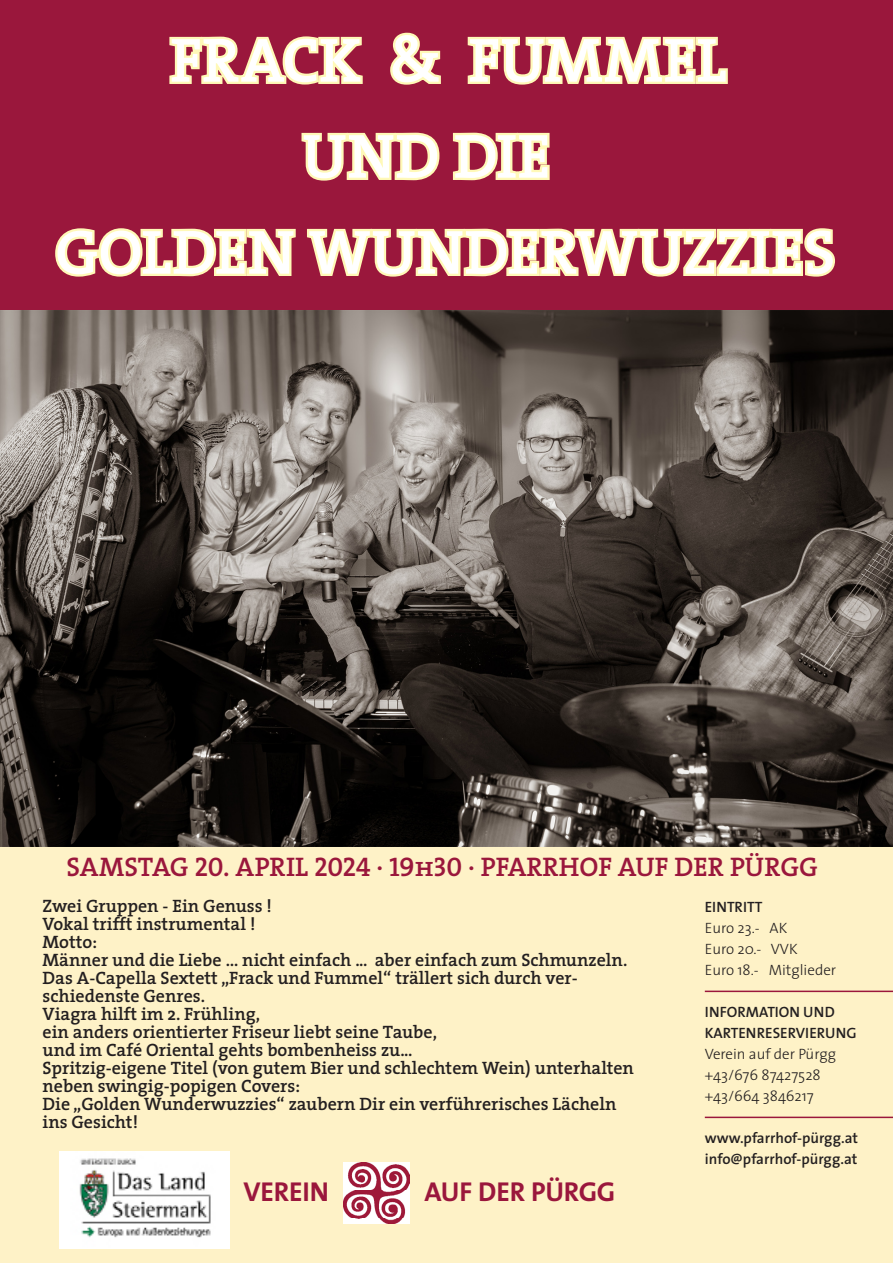
<style>
.page{position:relative;width:893px;height:1263px;background:#fff}
.page>*{position:absolute;margin:0;border:0;box-sizing:border-box;transform-origin:0 0}
.t1{font:600 63px "The Serif";letter-spacing:.005em;color:#fff}
.t2{font:27.45px "The Sans Bold Caps";letter-spacing:-.005em;color:#9a173c}
.t3{font:27px "The Serif Semi Bold Caps";letter-spacing:-.01em;color:#9a173c}
.t4{font:600 18px "The Serif";color:#231f20}
.t5{font:300 15px "The Sans";color:#231f20}
.t6{font:600 15px "The Sans";color:#231f20}
.s1{font-family:"The Serif";font-weight:600}
</style>
<div class="page">
<div style="left:0;top:0;width:893px;height:421px;background:#9a173c"></div>
<div style="left:0;top:842px;width:893px;height:421px;background:#fef2c7"></div>
<svg style="left:169px;top:36px;width:194px;height:49px"></svg>
<svg style="left:390px;top:32px;width:51px;height:53px"></svg>
<svg style="left:467px;top:36px;width:261px;height:49px"></svg>
<svg style="left:53px;top:132px;width:784px;height:179px"></svg>
<hr style="left:705px;top:990px;width:188px;height:2px;background:#9a173c">
<hr style="left:705px;top:1116px;width:188px;height:2px;background:#9a173c">
<img style="left:343px;top:1162px;width:67px;height:61px">
<img style="left:59px;top:1151px;width:170px;height:97px">
<img style="left:0;top:311px;width:893px;height:535px">
<p class="t1" style="left:170px;top:8px;width:412px">Frack &amp; Fummel</p>
<p class="t1" style="left:302px;top:104px;width:233px">und die</p>
<p class="t1" style="left:55px;top:200px;width:81px">Golde</p>
<p class="t1" style="left:247px;top:200px;width:555px">n Wunderwuzzies</p>
<p class="t3" style="left:66px;top:844px;width:753px">SAMSTAG 20. APRIL 2024 · 19H30 · <span class="s1">Pfarrhof auf der PürgG</span></p>
<p class="t4" style="left:43px;top:891px;width:231px">Zwei Gruppen - Ein Genuss !</p>
<p class="t4" style="left:43px;top:909px;width:215px">Vokal trifft instrumental !</p>
<p class="t4" style="left:43px;top:927px;width:56px">Motto:</p>
<p class="t4" style="left:43px;top:945px;width:586px">Männer und die Liebe … nicht einfach ... aber einfach zum Schmunzeln.</p>
<p class="t4" style="left:43px;top:963px;width:537px">Das A-Capella Sextett „Frack und Fummel“ trällert sich durch ver-</p>
<p class="t4" style="left:43px;top:981px;width:164px">schiedenste Genres.</p>
<p class="t4" style="left:43px;top:999px;width:219px">Viagra hilft im 2. Frühling,</p>
<p class="t4" style="left:43px;top:1017px;width:396px">ein anders orientierter Friseur liebt seine Taube,</p>
<p class="t4" style="left:43px;top:1035px;width:372px">und im Café Oriental gehts bombenheiss zu...</p>
<p class="t4" style="left:43px;top:1053px;width:593px">Spritzig-eigene Titel (von gutem Bier und schlechtem Wein) unterhalten</p>
<p class="t4" style="left:43px;top:1071px;width:259px">neben swingig-popigen Covers:</p>
<p class="t4" style="left:43px;top:1089px;width:575px">Die „Golden Wunderwuzzies“ zaubern Dir ein verführerisches Lächeln</p>
<p class="t4" style="left:43px;top:1107px;width:97px">ins Gesicht!</p>
<p class="t2" style="left:243px;top:1169px;width:87px">VEREIN</p>
<p class="t2" style="left:425px;top:1169px;width:192px">AUF DER PÜRGG</p>
<p class="t6" style="left:705px;top:895px;width:59px">EINTRITT</p>
<p class="t5" style="left:705px;top:916px;width:84px">Euro 23.- AK</p>
<p class="t5" style="left:705px;top:937px;width:94px">Euro 20.- VVK</p>
<p class="t5" style="left:705px;top:958px;width:133px">Euro 18.- Mitglieder</p>
<p class="t6" style="left:705px;top:1000px;width:131px">I NFORMATION UND</p>
<p class="t6" style="left:705px;top:1021px;width:153px">KARTENRESERVIERUNG</p>
<p class="t5" style="left:705px;top:1042px;width:133px">Verein auf der Pürgg</p>
<p class="t5" style="left:705px;top:1063px;width:117px">+43/676 87427528</p>
<p class="t5" style="left:705px;top:1084px;width:110px">+43/664 3846217</p>
<p class="t6" style="left:705px;top:1126px;width:155px">WWW.PFARRHOF-PÜRGG.AT</p>
<p class="t6" style="left:705px;top:1147px;width:154px">INFO@PFARRHOF-PÜRGG.AT</p>
</div>
